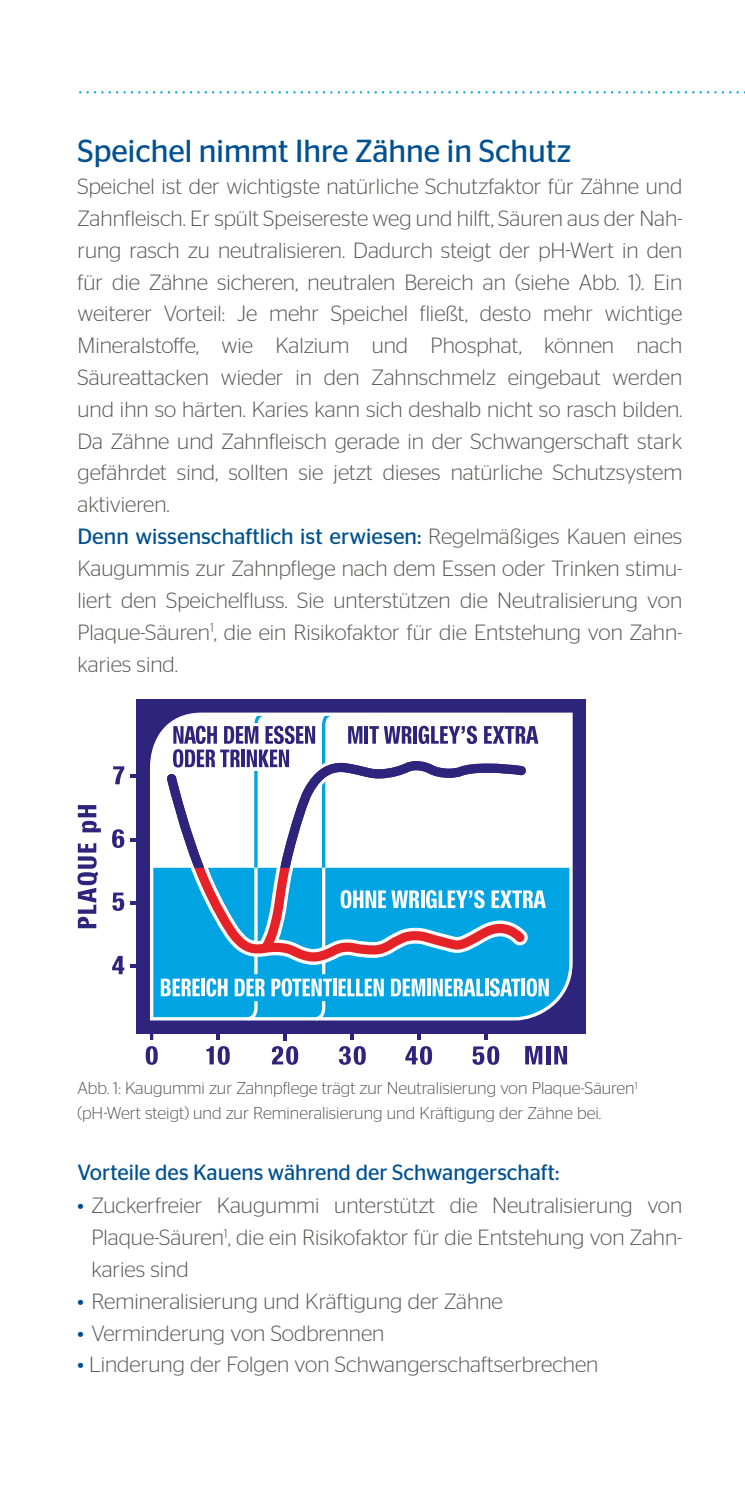
<style>
.page{position:relative;width:745px;height:1489px;background:#fff}
.page>*{position:absolute;margin:0;border:0;box-sizing:border-box;transform-origin:0 0}
.t1{font:31.75px "Stag Sans";color:#005191}
.t2{font:300 22px/31.8px "Stag Sans";color:#575756}
.t3{font:22px "Stag Sans";color:#005191}
.t4{font:300 17.25px/24.5px "Stag Sans";color:#575756}
.s1{font-weight:400;color:#005191}
.s2{color:#005191}
</style>
<div class="page">
<div style="left:136px;top:699px;width:449px;height:334px;background:#2e247b"></div>
<svg style="left:150px;top:1033px;width:3px;height:6px"></svg>
<svg style="left:483px;top:1033px;width:4px;height:6px"></svg>
<svg style="left:417px;top:1033px;width:3px;height:6px"></svg>
<svg style="left:350px;top:1033px;width:3px;height:7px"></svg>
<svg style="left:283px;top:1033px;width:4px;height:7px"></svg>
<svg style="left:216px;top:1033px;width:4px;height:6px"></svg>
<svg style="left:130px;top:964px;width:6px;height:3px"></svg>
<svg style="left:130px;top:901px;width:6px;height:3px"></svg>
<svg style="left:130px;top:838px;width:6px;height:3px"></svg>
<svg style="left:130px;top:774px;width:6px;height:4px"></svg>
<svg style="left:150px;top:712px;width:423px;height:309px;background:#53bae6"></svg>
<svg style="left:525px;top:1046px;width:17px;height:18px"></svg>
<hr style="left:546px;top:1045px;width:4px;height:19px;background:#2e247b">
<svg style="left:554px;top:1046px;width:12px;height:18px"></svg>
<svg style="left:77px;top:843px;width:21px;height:85px"></svg>
<svg style="left:78px;top:805px;width:23px;height:27px"></svg>
<svg style="left:472px;top:1046px;width:27px;height:18px"></svg>
<svg style="left:405px;top:1046px;width:27px;height:18px"></svg>
<svg style="left:339px;top:1046px;width:26px;height:18px"></svg>
<svg style="left:272px;top:1046px;width:26px;height:18px"></svg>
<svg style="left:206px;top:1046px;width:23px;height:18px"></svg>
<svg style="left:146px;top:1046px;width:12px;height:18px"></svg>
<svg style="left:112px;top:955px;width:12px;height:19px"></svg>
<svg style="left:112px;top:892px;width:12px;height:18px"></svg>
<svg style="left:113px;top:766px;width:11px;height:18px"></svg>
<svg style="left:161px;top:978px;width:39px;height:18px"></svg>
<hr style="left:201px;top:978px;width:4px;height:18px;background:#fff">
<svg style="left:206px;top:978px;width:21px;height:18px"></svg>
<svg style="left:234px;top:978px;width:98px;height:43px;background:#54c0ea"></svg>
<hr style="left:333px;top:978px;width:3px;height:18px;background:#fff">
<svg style="left:338px;top:978px;width:45px;height:18px"></svg>
<svg style="left:390px;top:978px;width:35px;height:18px"></svg>
<hr style="left:427px;top:978px;width:3px;height:18px;background:#fff">
<svg style="left:432px;top:978px;width:51px;height:18px"></svg>
<svg style="left:484px;top:978px;width:4px;height:18px"></svg>
<svg style="left:489px;top:978px;width:31px;height:18px"></svg>
<hr style="left:521px;top:978px;width:3px;height:18px;background:#fff">
<svg style="left:526px;top:978px;width:22px;height:18px"></svg>
<svg style="left:112px;top:829px;width:12px;height:19px"></svg>
<svg style="left:163px;top:712px;width:382px;height:252px;background:#a1c7e1"></svg>
<svg style="left:88px;top:91px;width:657px;height:3px"></svg>
<h1 class="t1" style="left:77px;top:133px;width:495px">Speichel nimmt Ihre Zähne in Schutz</h1>
<p class="t2" style="left:77px;top:170px;width:606px">Speichel ist der wichtigste natürliche Schutzfaktor für Zähne und Zahnfleisch. Er spült Speisereste weg und hilft, Säuren aus der Nah&shy;rung rasch zu neutralisieren. Dadurch steigt der pH-Wert in den für die Zähne sicheren, neutralen Bereich an (siehe Abb. 1). Ein weiterer Vorteil: Je mehr Speichel fließt, desto mehr wichtige Mineralstoffe, wie Kalzium und Phosphat, können nach Säureattacken wieder in den Zahnschmelz eingebaut werden und ihn so härten. Karies kann sich deshalb nicht so rasch bilden.<br>Da Zähne und Zahnfleisch gerade in der Schwangerschaft stark gefährdet sind, sollten sie jetzt dieses natürliche Schutzsystem aktivieren.<br><span class="s1">Denn wissenschaftlich ist erwiesen:</span> Regelmäßiges Kauen eines Kaugummis zur Zahnpflege nach dem Essen oder Trinken stimu&shy;liert den Speichelfluss. Sie unterstützen die Neutralisierung von Plaque-Säuren<sup>1</sup>, die ein Risikofaktor für die Entstehung von Zahn&shy;karies sind.</p>
<p class="t4" style="left:77px;top:1075px;width:561px">Abb. 1: Kaugummi zur Zahnpflege trägt zur Neutralisierung von Plaque-Säuren<sup>1 </sup>(pH-Wert steigt) und zur Remineralisierung und Kräftigung der Zähne bei.</p>
<p class="t3" style="left:77px;top:1159px;width:483px">Vorteile des Kauens während der Schwangerschaft:</p>
<p class="t2" style="left:91px;top:1189px;width:592px;text-align:justify;text-indent:-14px"><span class="s2">•</span> Zuckerfreier Kaugummi unterstützt die Neutralisierung von Plaque-Säuren<sup>1</sup>, die ein Risikofaktor für die Entstehung von Zahn&shy;karies sind</p>
<p class="t2" style="left:77px;top:1284px;width:426px"><span class="s2">•</span> Remineralisierung und Kräftigung der Zähne</p>
<p class="t2" style="left:77px;top:1316px;width:308px"><span class="s2">•</span> Verminderung von Sodbrennen</p>
<p class="t2" style="left:77px;top:1348px;width:522px"><span class="s2">•</span> Linderung der Folgen von Schwangerschaftserbrechen</p>
</div>
